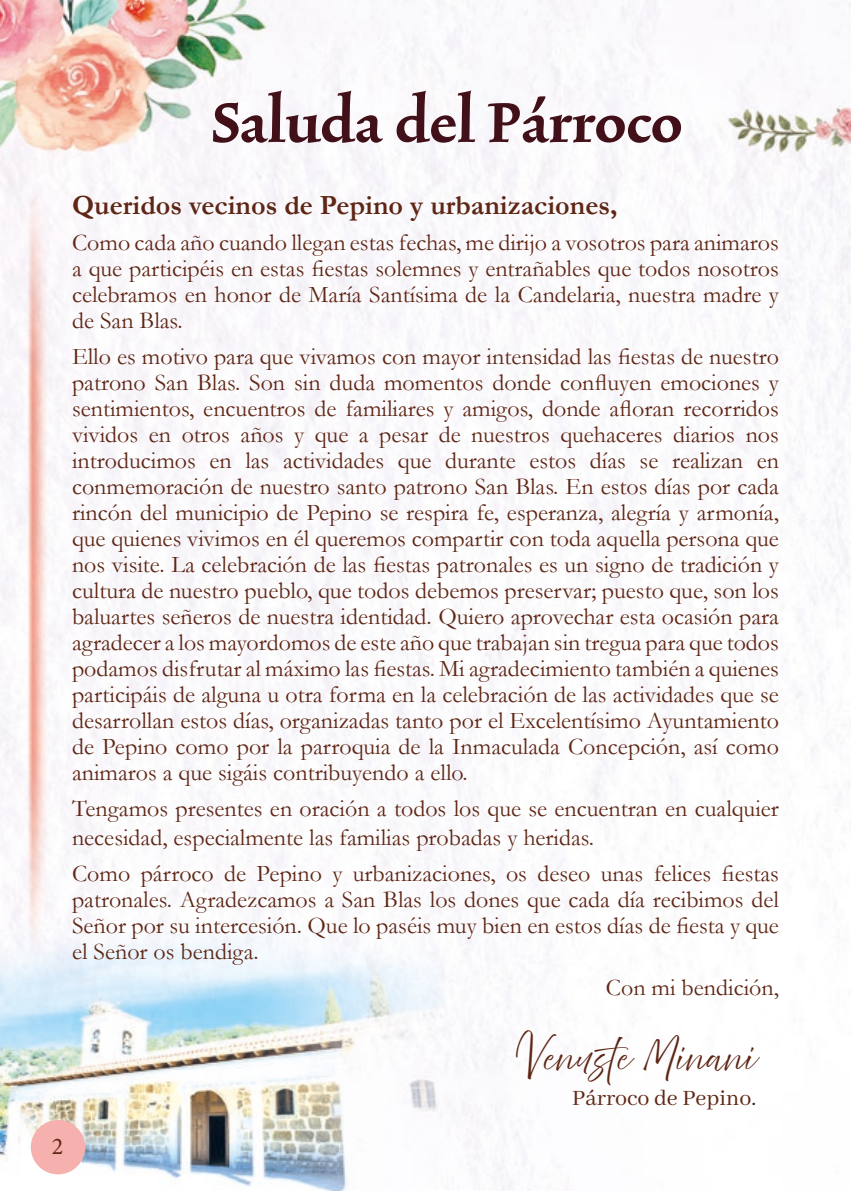
<style>
.page{position:relative;width:851px;height:1191px;background:#fff}
.page>*{position:absolute;margin:0;border:0;box-sizing:border-box;transform-origin:0 0}
.t1{font:700 66px "Trinite No 3";color:#411018}
.t2{font:30px "Abovethe Beyond Script";color:#5e2615}
.t3{font:700 28px "Garamond";color:#5e2615}
.t4{font:24px/26px "Garamond";color:#5e2615;text-align:justify}
.t5{font:24px "Abhaya Libre";color:#5e2615}
.t6{font:24px "Minion Pro";color:#5e2615}
.s1{color:#1d1d1b}
</style>
<div class="page">
<img style="left:0;top:0;width:850px;height:1191px">
<div style="left:31px;top:1120px;width:54px;height:54px;background:#f6b1ae;border-radius:50%"></div>
<h1 class="t1" style="left:212px;top:90px;width:472px">Saluda del Párroco</h1>
<p class="t3" style="left:72px;top:186px;width:547px">Queridos vecinos de Pepino y urbanizaciones,</p>
<p class="t4" style="left:72px;top:229px;width:708px">Como cada año cuando llegan estas fechas, me dirijo a vosotros para animaros a que participéis en estas fiestas solemnes y entrañables que todos nosotros celebramos en honor de María Santísima de la Candelaria, nuestra madre y de San Blas.</p>
<p class="t4" style="left:72px;top:343px;width:708px">Ello es motivo para que vivamos con mayor intensidad las fiestas de nuestro patrono San Blas. Son sin duda momentos donde confluyen emociones y sentimientos, encuentros de familiares y amigos, donde afloran recorridos vividos en otros años y que a pesar de nuestros quehaceres diarios nos introducimos en las actividades que durante estos días se realizan en conmemoración de nuestro santo patrono San Blas. En estos días por cada rincón del municipio de Pepino se respira fe, esperanza, alegría y armonía, que quienes vivimos en él queremos compartir con toda aquella persona que nos visite. La celebración de las fiestas patronales es un signo de tradición y cultura de nuestro pueblo, que todos debemos preservar; puesto que, son los baluartes señeros de nuestra identidad. Quiero aprovechar esta ocasión para agradecer a los mayordomos de este año que trabajan sin tregua para que todos podamos disfrutar al máximo las fiestas. Mi agradecimiento también a quienes participáis de alguna u otra forma en la celebración de las actividades que se desarrollan estos días, organizadas tanto por el Excelentísimo Ayuntamiento de Pepino como por la parroquia de la Inmaculada Concepción, así como animaros a que sigáis contribuyendo a ello.</p>
<p class="t4" style="left:72px;top:793px;width:708px;line-height:28.8px">Tengamos presentes en oración a todos los que se encuentran en cualquier necesidad, especialmente las familias probadas y heridas.</p>
<p class="t4" style="left:72px;top:859px;width:708px">Como párroco de Pepino y urbanizaciones, os deseo unas felices fiestas patronales. Agradezcamos a San Blas los dones que cada día recibimos del Señor por su intercesión. Que lo paséis muy bien en estos días de fiesta y que el Señor os bendiga.</p>
<p class="t4" style="left:605px;top:973px;width:174px">Con mi bendición,</p>
<p class="t2" style="left:525px;top:1039px;width:232px">Venuste Minani</p>
<p class="t5" style="left:572px;top:1085px;width:185px">Párroco de Pepino<span class="s1">.</span></p>
<p class="t6" style="left:52px;top:1130px;width:13px">2</p>
</div>
